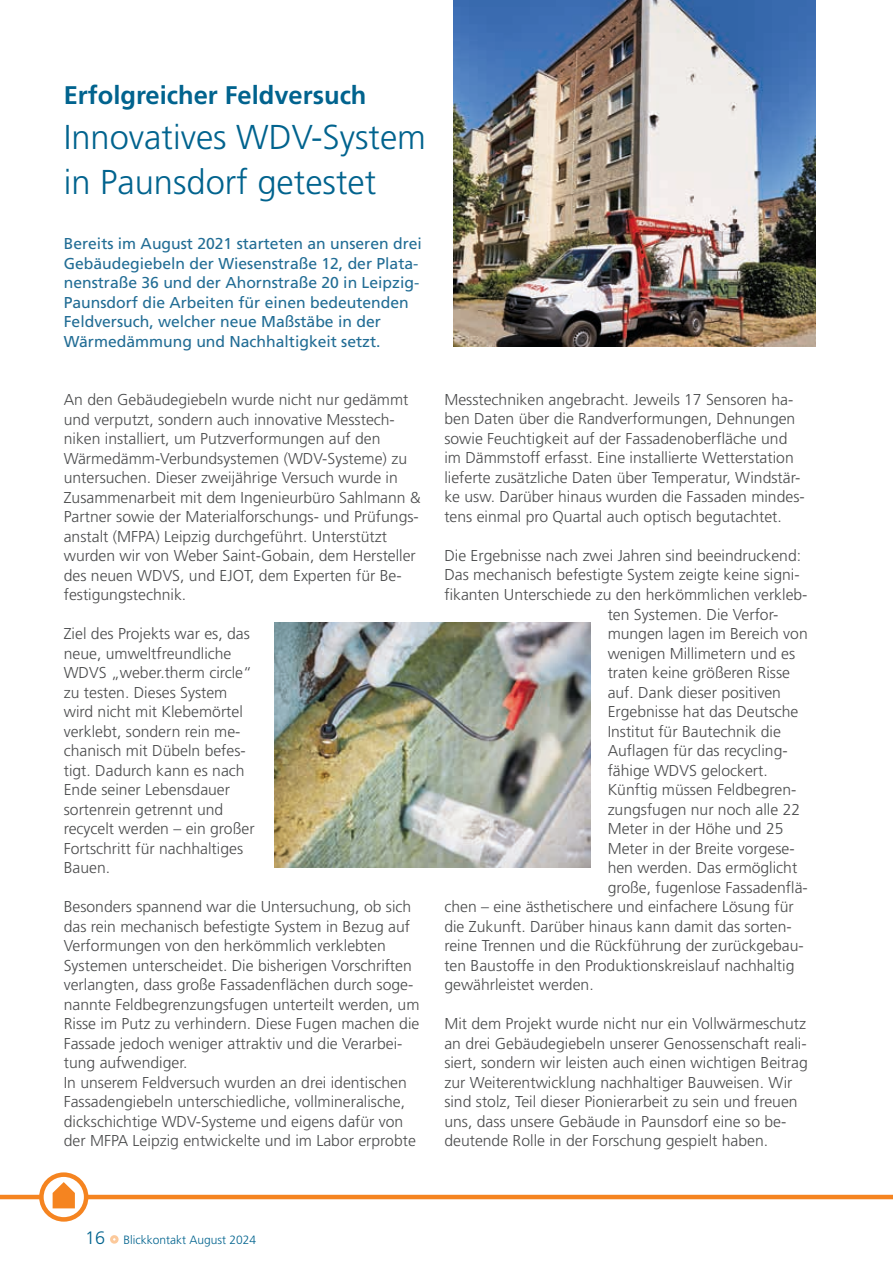
<style>
.page{position:relative;width:893px;height:1263px;background:#fff}
.page>*{position:absolute;margin:0;border:0;box-sizing:border-box;transform-origin:0 0}
.t1{font:300 34.5px/45px "Frutiger LT Pro";color:#01638e}
.t2{font:700 25.5px "Frutiger LT Pro";color:#01638e}
.t3{font:300 15.75px/19.5px "Frutiger LT Pro";color:#4b4c4d}
.t4{font:15.75px/19.5px "Frutiger LT Pro";color:#226d95}
.t5{font:300 12px "Frutiger LT Pro";color:#01638e}
.s1{font-size:18px}
</style>
<div class="page">
<img style="left:274px;top:622px;width:317px;height:245px">
<img style="left:454px;top:0;width:361px;height:346px">
<div style="left:110px;top:1235px;width:9px;height:9px;border:3px solid #fcc99b;border-radius:50%"></div>
<hr style="left:0;top:1195px;width:893px;height:4px;background:#f58420">
<svg style="left:37px;top:1172px;width:54px;height:50px"></svg>
<h2 class="t2" style="left:64px;top:80px;width:304px">Erfolgreicher Feldversuch</h2>
<h1 class="t1" style="left:64px;top:115px;width:364px">Innovatives WDV-System in Paunsdorf getestet</h1>
<p class="t4" style="left:64px;top:234px;width:360px">Bereits im August 2021 starteten an unseren drei Gebäudegiebeln der Wiesenstraße 12, der Plata&shy;nenstraße 36 und der Ahornstraße 20 in Leipzig-Paunsdorf die Arbeiten für einen bedeutenden Feldversuch, welcher neue Maßstäbe in der Wärmedämmung und Nachhaltigkeit setzt.</p>
<p class="t3" style="left:64px;top:390px;width:358px">An den Gebäudegiebeln wurde nicht nur gedämmt und verputzt, sondern auch innovative Messtech&shy;niken installiert, um Putzverformungen auf den Wärmedämm-Verbundsystemen (WDV-Systeme) zu untersuchen. Dieser zweijährige Versuch wurde in Zusammenarbeit mit dem Ingenieurbüro Sahlmann &amp; Partner sowie der Materialforschungs- und Prüfungs&shy;anstalt (MFPA) Leipzig durchgeführt. Unterstützt wurden wir von Weber Saint-Gobain, dem Hersteller des neuen WDVS, und EJOT, dem Experten für Be&shy;festigungstechnik.</p>
<p class="t3" style="left:64px;top:624px;width:192px">Ziel des Projekts war es, das neue, umweltfreundliche<br>WDVS „weber.therm circle“ zu testen. Dieses System wird nicht mit Klebemörtel verklebt, sondern rein me&shy;chanisch mit Dübeln befes&shy;tigt. Dadurch kann es nach<br>Ende seiner Lebensdauer sortenrein getrennt und recycelt werden – ein großer<br>Fortschritt für nachhaltiges<br>Bauen.</p>
<p class="t3" style="left:64px;top:897px;width:357px">Besonders spannend war die Untersuchung, ob sich das rein mechanisch befestigte System in Bezug auf Verformungen von den herkömmlich verklebten Systemen unterscheidet. Die bisherigen Vorschriften verlangten, dass große Fassadenflächen durch soge&shy;nannte Feldbegrenzungsfugen unterteilt werden, um Risse im Putz zu verhindern. Diese Fugen machen die Fassade jedoch weniger attraktiv und die Verarbei&shy;tung aufwendiger.<br>In unserem Feldversuch wurden an drei identischen Fassadengiebeln unterschiedliche, vollmineralische, dickschichtige WDV-Systeme und eigens dafür von der MFPA Leipzig entwickelte und im Labor erprobte</p>
<p class="t3" style="left:444px;top:390px;width:362px">Messtechniken angebracht. Jeweils 17 Sensoren ha&shy;ben Daten über die Randverformungen, Dehnungen sowie Feuchtigkeit auf der Fassadenoberfläche und im Dämmstoff erfasst. Eine installierte Wetterstation lieferte zusätzliche Daten über Temperatur, Windstär&shy;ke usw. Darüber hinaus wurden die Fassaden mindes&shy;tens einmal pro Quartal auch optisch begutachtet.</p>
<p class="t3" style="left:444px;top:546px;width:358px">Die Ergebnisse nach zwei Jahren sind beeindruckend:</p>
<p class="t3" style="left:444px;top:565px;width:357px">Das mechanisch befestigte System zeigte keine signi-</p>
<p class="t3" style="left:444px;top:585px;width:365px">fikanten Unterschiede zu den herkömmlichen verkleb-</p>
<p class="t3" style="left:608px;top:604px;width:172px">ten Systemen. Die Verfor-</p>
<p class="t3" style="left:608px;top:624px;width:202px">mungen lagen im Bereich von</p>
<p class="t3" style="left:608px;top:643px;width:189px">wenigen Millimetern und es</p>
<p class="t3" style="left:608px;top:663px;width:184px">traten keine größeren Risse</p>
<p class="t3" style="left:608px;top:682px;width:175px">auf. Dank dieser positiven</p>
<p class="t3" style="left:608px;top:702px;width:192px">Ergebnisse hat das Deutsche</p>
<p class="t3" style="left:608px;top:721px;width:175px">Institut für Bautechnik die</p>
<p class="t3" style="left:608px;top:741px;width:181px">Auflagen für das recycling-</p>
<p class="t3" style="left:608px;top:760px;width:162px">fähige WDVS gelockert.</p>
<p class="t3" style="left:608px;top:780px;width:190px">Künftig müssen Feldbegren-</p>
<p class="t3" style="left:608px;top:799px;width:194px">zungsfugen nur noch alle 22</p>
<p class="t3" style="left:608px;top:819px;width:177px">Meter in der Höhe und 25</p>
<p class="t3" style="left:608px;top:838px;width:188px">Meter in der Breite vorgese-</p>
<p class="t3" style="left:608px;top:858px;width:191px">hen werden. Das ermöglicht</p>
<p class="t3" style="left:608px;top:877px;width:202px">große, fugenlose Fassadenflä-</p>
<p class="t3" style="left:444px;top:897px;width:351px">chen – eine ästhetischere und einfachere Lösung für</p>
<p class="t3" style="left:444px;top:916px;width:349px">die Zukunft. Darüber hinaus kann damit das sorten-</p>
<p class="t3" style="left:444px;top:936px;width:361px">reine Trennen und die Rückführung der zurückgebau-</p>
<p class="t3" style="left:444px;top:955px;width:352px">ten Baustoffe in den Produktionskreislauf nachhaltig</p>
<p class="t3" style="left:444px;top:975px;width:151px">gewährleistet werden.</p>
<p class="t3" style="left:444px;top:1014px;width:365px">Mit dem Projekt wurde nicht nur ein Vollwärmeschutz an drei Gebäudegiebeln unserer Genossenschaft reali&shy;siert, sondern wir leisten auch einen wichtigen Beitrag zur Weiterentwicklung nachhaltiger Bauweisen. Wir sind stolz, Teil dieser Pionierarbeit zu sein und freuen uns, dass unsere Gebäude in Paunsdorf eine so be&shy;deutende Rolle in der Forschung gespielt haben.</p>
<p class="t5" style="left:85px;top:1232px;width:173px"><span class="s1">16</span> Blickkontakt August 2024</p>
</div>
